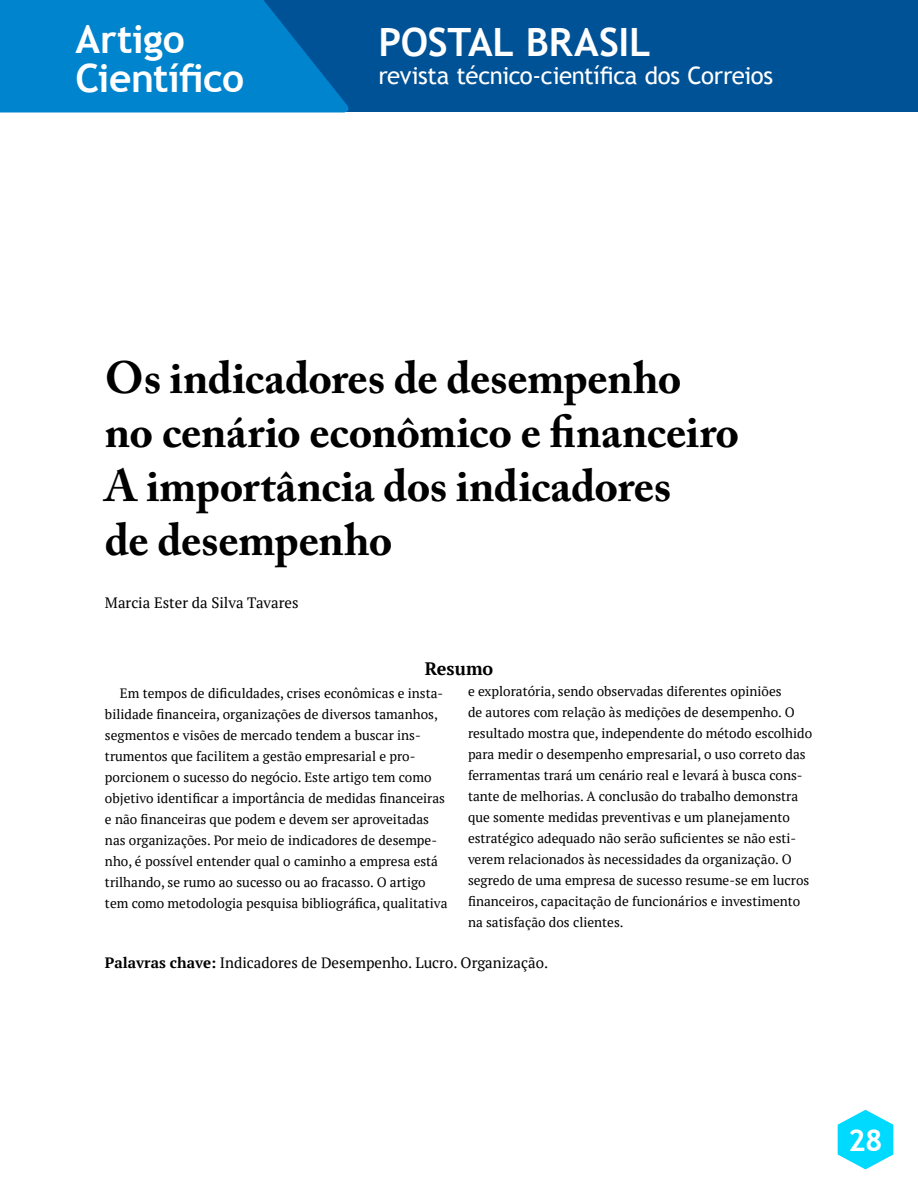
<style>
.page{position:relative;width:918px;height:1188px;background:#fff}
.page>*{position:absolute;margin:0;border:0;box-sizing:border-box;transform-origin:0 0}
.t1{font:700 45px/54px "Adobe Caslon Pro";letter-spacing:-.01em;color:#000}
.t2{font:700 39px/39px "Trebuchet MS";letter-spacing:-.01em;color:#fff}
.t3{font:700 30px "Trebuchet MS";color:#fff}
.t4{font:24px "Trebuchet MS";letter-spacing:-.02em;color:#fff}
.t5{font:700 18px "PT Serif";letter-spacing:-.01em;color:#000}
.t6{font:15px "PT Serif";color:#000}
.t7{font:13.5px/21px "PT Serif";color:#000}
.s1{font-weight:700}
</style>
<div class="page">
<svg style="left:838px;top:1110px;width:55px;height:59px"></svg>
<div style="left:56px;top:0;width:862px;height:112px;background:#005297"></div>
<svg style="left:0;top:0;width:349px;height:113px;background:#017ec7"></svg>
<h2 class="t2" style="left:75px;top:20px;width:170px">Artigo<br>Científico</h2>
<h2 class="t2" style="left:378px;top:23px;width:274px">POSTAL BRASIL</h2>
<h3 class="t4" style="left:378px;top:62px;width:396px">revista técnico-científica dos Correios</h3>
<h1 class="t1" style="left:105px;top:351px;width:636px">Os indicadores de desempenho no cenário econômico e financeiro<br>A importância dos indicadores<br>de desempenho</h1>
<p class="t6" style="left:105px;top:592px;width:195px">Marcia Ester da Silva Tavares</p>
<h3 class="t5" style="left:425px;top:657px;width:70px">Resumo</h3>
<p class="t7" style="left:105px;top:682px;width:344px;text-indent:15px">Em tempos de dificuldades, crises econômicas e insta&shy;bilidade financeira, organizações de diversos tamanhos, segmentos e visões de mercado tendem a buscar ins&shy;trumentos que facilitem a gestão empresarial e pro&shy;porcionem o sucesso do negócio. Este artigo tem como objetivo identificar a importância de medidas financeiras e não financeiras que podem e devem ser aproveitadas nas organizações. Por meio de indicadores de desempe&shy;nho, é possível entender qual o caminho a empresa está trilhando, se rumo ao sucesso ou ao fracasso. O artigo tem como metodologia pesquisa bibliográfica, qualitativa</p>
<p class="t7" style="left:468px;top:681px;width:346px">e exploratória, sendo observadas diferentes opiniões<br>de autores com relação às medições de desempenho. O resultado mostra que, independente do método escolhido para medir o desempenho empresarial, o uso correto das ferramentas trará um cenário real e levará à busca cons&shy;tante de melhorias. A conclusão do trabalho demonstra que somente medidas preventivas e um planejamento estratégico adequado não serão suficientes se não esti&shy;verem relacionados às necessidades da organização. O segredo de uma empresa de sucesso resume-se em lucros financeiros, capacitação de funcionários e investimento na satisfação dos clientes.</p>
<p class="t6" style="left:105px;top:952px;width:445px"><span class="s1">Palavras chave:</span> Indicadores de Desempenho. Lucro. Organização.</p>
<h3 class="t3" style="left:848px;top:1121px;width:36px">28</h3>
</div>
